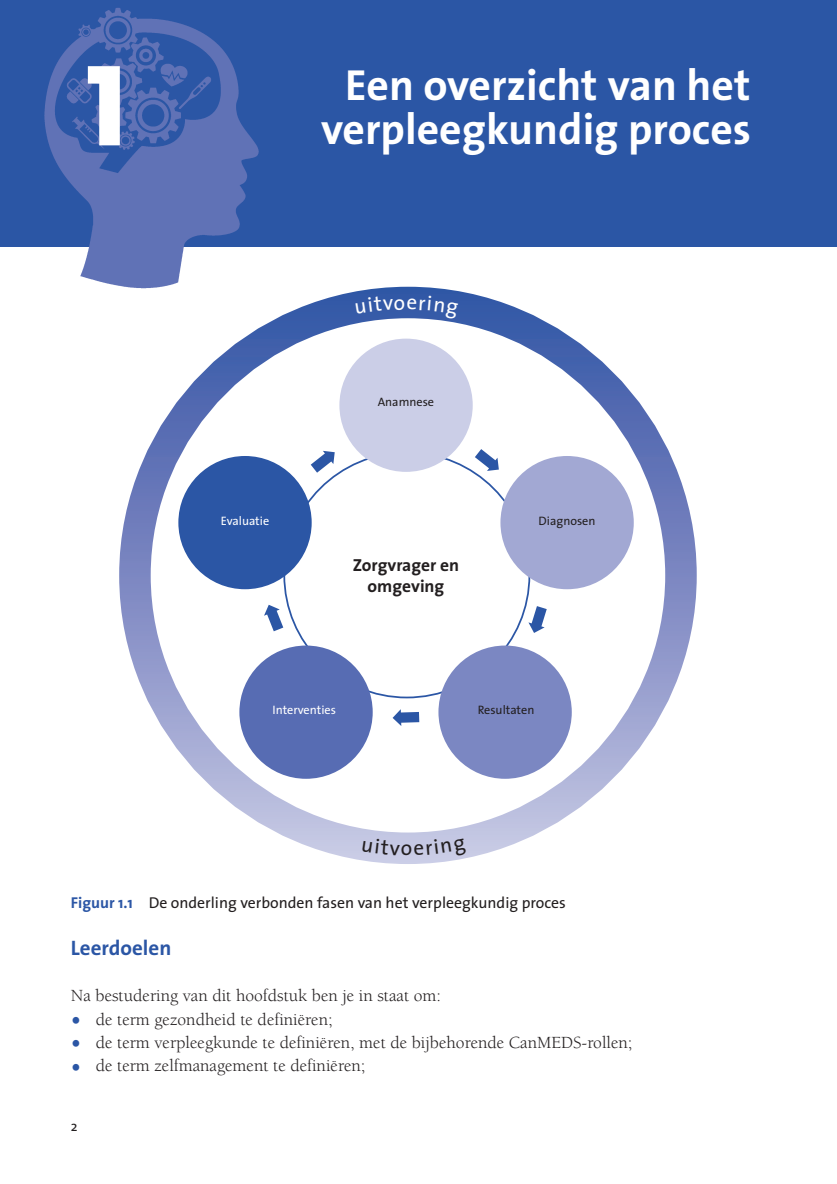
<style>
.page{position:relative;width:837px;height:1184px;background:#fff}
.page>*{position:absolute;margin:0;border:0;box-sizing:border-box;transform-origin:0 0}
.t1{font:700 105px "Futura";color:#fff}
.t2{font:700 43.75px/43.8px "The Sans";color:#fff;text-align:center}
.t3{font:700 21px "The Sans";color:#2b56a5}
.t4{font:21px "The Sans";color:#231f20}
.t5{font:17.5px "Berkeley";color:#231f20}
.t6{font:700 17.5px/21px "The Sans";color:#231f20;text-align:center}
.t7{font:15.75px "The Sans";color:#231f20}
.t8{font:14px "The Sans";color:#231f20}
.t9{font:12.25px "The Sans";color:#231f20}
.t10{font:12.25px "The Sans";color:#fff}
.s1{font-weight:700;color:#2b56a5}
.s2{color:#2b56a5}
</style>
<div class="page">
<div style="left:0;top:0;width:836px;height:247px;background:#2b56a5"></div>
<img style="left:44px;top:8px;width:215px;height:281px">
<div style="left:339px;top:338px;width:133px;height:134px;background:#cbcee7;border-radius:50%"></div>
<div style="left:500px;top:456px;width:133px;height:133px;background:#a2a8d3;border-radius:50%"></div>
<div style="left:178px;top:456px;width:133px;height:133px;background:#2b56a5;border-radius:50%"></div>
<div style="left:239px;top:645px;width:133px;height:133px;background:#576cb3;border-radius:50%"></div>
<div style="left:438px;top:645px;width:133px;height:133px;background:#7b87c2;border-radius:50%"></div>
<svg style="left:310px;top:451px;width:24px;height:21px"></svg>
<svg style="left:475px;top:449px;width:23px;height:22px"></svg>
<svg style="left:528px;top:606px;width:18px;height:27px"></svg>
<svg style="left:392px;top:709px;width:27px;height:17px"></svg>
<svg style="left:264px;top:605px;width:19px;height:26px"></svg>
<div style="left:119px;top:287px;width:577px;height:577px;border:32px solid #fff;border-radius:50%"></div>
<div style="left:355px;top:296px;width:103px;height:23px;background:#345aa7"></div>
<svg style="left:362px;top:839px;width:38px;height:16px"></svg>
<svg style="left:414px;top:838px;width:52px;height:18px"></svg>
<h1 class="t1" style="left:71px;top:33px;width:74px">1</h1>
<h2 class="t2" style="left:321px;top:62px;width:431px">Een overzicht van het verpleegkundig proces</h2>
<p class="t10" style="left:221px;top:511px;width:50px">Evaluatie</p>
<p class="t9" style="left:377px;top:391px;width:58px">Anamnese</p>
<p class="t6" style="left:353px;top:554px;width:108px">Zorgvrager en omgeving</p>
<p class="t9" style="left:538px;top:511px;width:58px">Diagnosen</p>
<p class="t10" style="left:272px;top:700px;width:65px">Interventies</p>
<p class="t9" style="left:477px;top:700px;width:58px">Resultaten</p>
<p class="t4" style="left:400px;top:831px;width:13px">o</p>
<p class="t7" style="left:71px;top:889px;width:496px"><span class="s1">Figuur 1.1</span> De onderling verbonden fasen van het verpleegkundig proces</p>
<p class="t3" style="left:71px;top:930px;width:102px">Leerdoelen</p>
<p class="t5" style="left:71px;top:986px;width:371px">Na bestudering van dit hoofdstuk ben je in staat om:</p>
<p class="t5" style="left:71px;top:1010px;width:263px"><span class="s2">•</span> de term gezondheid te definiëren;</p>
<p class="t5" style="left:71px;top:1033px;width:563px"><span class="s2">•</span> de term verpleegkunde te definiëren, met de bijbehorende CanMEDS-rollen;</p>
<p class="t5" style="left:71px;top:1056px;width:296px"><span class="s2">•</span> de term zelfmanagement te definiëren;</p>
<p class="t8" style="left:71px;top:1114px;width:8px">2</p>
</div>
